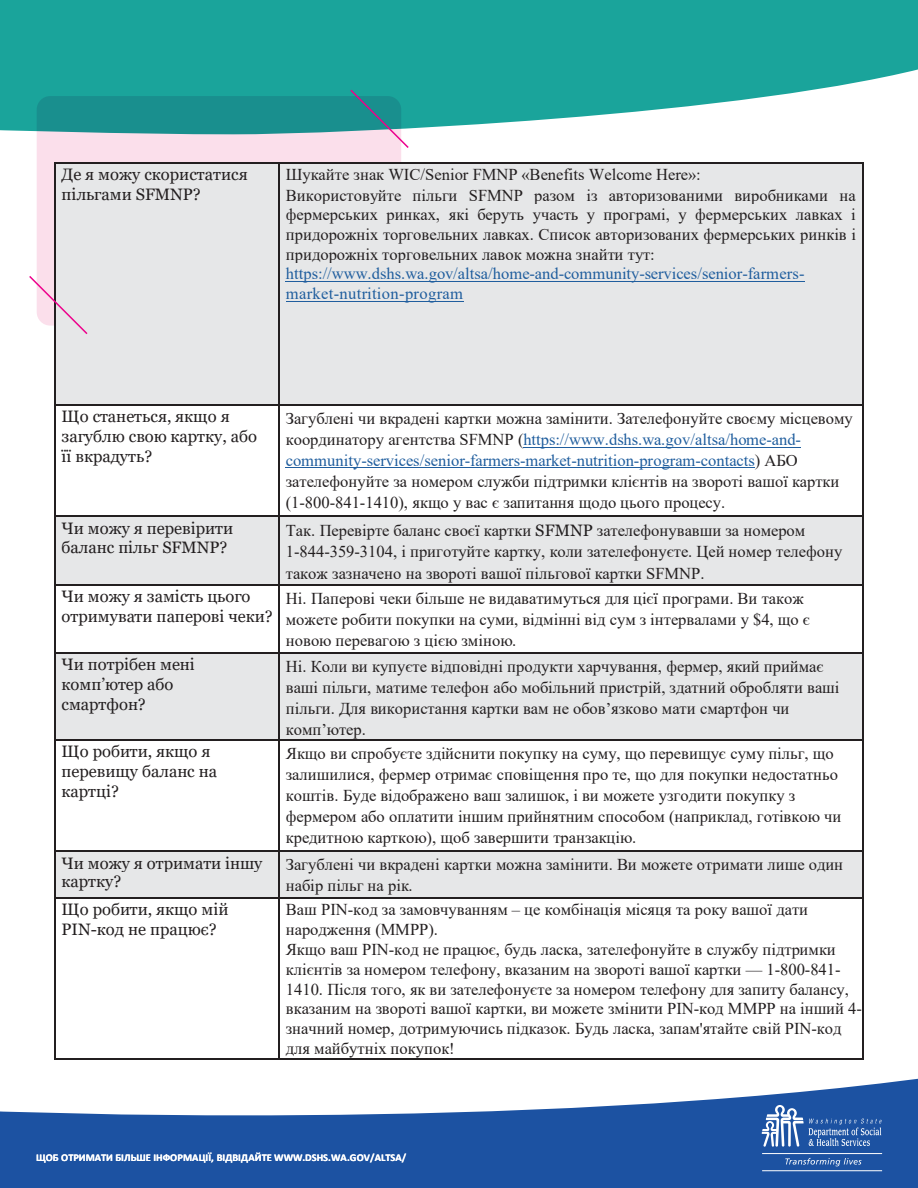
<style>
.page{position:relative;width:918px;height:1188px;background:#fff}
.page>*{position:absolute;margin:0;border:0;box-sizing:border-box;transform-origin:0 0}
.t1{font:16.5px/19.8px "Times New Roman";color:#231f20}
.t2{font:16.5px/20px "Georgia";color:#231f20}
.t3{font:700 10.5px "Calibri";color:#fff}
.s1{color:#205e9e}
.s2{font-family:"Georgia"}
</style>
<div class="page">
<svg style="left:0;top:0;width:918px;height:132px;fill:#1aa49b"></svg>
<svg style="left:0;top:1078px;width:918px;height:110px;fill:#1c52a2"></svg>
<svg style="left:762px;top:1105px;width:120px;height:42px"></svg>
<hr style="left:762px;top:1153px;width:120px;height:1px;background:#fff">
<hr style="left:762px;top:1170px;width:120px;height:1px;background:#fff">
<svg style="left:785px;top:1158px;width:77px;height:8px"></svg>
<svg style="left:37px;top:96px;width:364px;height:230px"></svg>
<div style="left:55px;top:163px;width:223px;height:241px;background:#e6e7e8"></div>
<div style="left:280px;top:163px;width:583px;height:241px;background:#e6e7e8"></div>
<hr style="left:286px;top:281px;width:519px;height:1px;background:#205e9e">
<hr style="left:286px;top:301px;width:178px;height:1px;background:#205e9e">
<hr style="left:55px;top:162px;width:223px;height:1px;background:#231f20">
<hr style="left:280px;top:162px;width:583px;height:1px;background:#231f20">
<hr style="left:54px;top:163px;width:1px;height:241px;background:#231f20">
<hr style="left:278px;top:163px;width:2px;height:241px;background:#231f20">
<hr style="left:863px;top:163px;width:1px;height:241px;background:#231f20">
<hr style="left:523px;top:447px;width:278px;height:1px;background:#205e9e">
<hr style="left:286px;top:468px;width:469px;height:1px;background:#205e9e">
<hr style="left:55px;top:404px;width:223px;height:1px;background:#231f20">
<hr style="left:280px;top:404px;width:583px;height:1px;background:#231f20">
<hr style="left:54px;top:405px;width:1px;height:111px;background:#231f20">
<hr style="left:278px;top:405px;width:2px;height:111px;background:#231f20">
<hr style="left:863px;top:405px;width:1px;height:111px;background:#231f20">
<div style="left:55px;top:517px;width:223px;height:67px;background:#e6e7e8"></div>
<div style="left:280px;top:517px;width:583px;height:23px;background:#e6e7e8"></div>
<div style="left:280px;top:540px;width:583px;height:22px;background:#e6e7e8"></div>
<div style="left:280px;top:562px;width:583px;height:21px;background:#e6e7e8"></div>
<hr style="left:55px;top:516px;width:223px;height:1px;background:#231f20">
<hr style="left:280px;top:516px;width:583px;height:1px;background:#231f20">
<hr style="left:54px;top:517px;width:1px;height:67px;background:#231f20">
<hr style="left:278px;top:517px;width:2px;height:67px;background:#231f20">
<hr style="left:863px;top:517px;width:1px;height:67px;background:#231f20">
<hr style="left:55px;top:584px;width:223px;height:2px;background:#231f20">
<hr style="left:280px;top:584px;width:583px;height:2px;background:#231f20">
<hr style="left:54px;top:586px;width:1px;height:66px;background:#231f20">
<hr style="left:278px;top:586px;width:2px;height:66px;background:#231f20">
<hr style="left:863px;top:586px;width:1px;height:66px;background:#231f20">
<div style="left:55px;top:654px;width:223px;height:85px;background:#e6e7e8"></div>
<div style="left:280px;top:654px;width:583px;height:22px;background:#e6e7e8"></div>
<div style="left:280px;top:676px;width:583px;height:21px;background:#e6e7e8"></div>
<div style="left:280px;top:697px;width:583px;height:21px;background:#e6e7e8"></div>
<div style="left:280px;top:718px;width:583px;height:21px;background:#e6e7e8"></div>
<hr style="left:55px;top:652px;width:223px;height:2px;background:#231f20">
<hr style="left:280px;top:652px;width:583px;height:2px;background:#231f20">
<hr style="left:54px;top:654px;width:1px;height:85px;background:#231f20">
<hr style="left:278px;top:654px;width:2px;height:85px;background:#231f20">
<hr style="left:863px;top:654px;width:1px;height:85px;background:#231f20">
<hr style="left:55px;top:739px;width:223px;height:2px;background:#231f20">
<hr style="left:280px;top:739px;width:583px;height:2px;background:#231f20">
<hr style="left:54px;top:741px;width:1px;height:110px;background:#231f20">
<hr style="left:278px;top:741px;width:2px;height:110px;background:#231f20">
<hr style="left:863px;top:741px;width:1px;height:110px;background:#231f20">
<div style="left:55px;top:852px;width:223px;height:45px;background:#e6e7e8"></div>
<div style="left:280px;top:852px;width:583px;height:45px;background:#e6e7e8"></div>
<hr style="left:55px;top:851px;width:223px;height:1px;background:#231f20">
<hr style="left:280px;top:851px;width:583px;height:1px;background:#231f20">
<hr style="left:54px;top:852px;width:1px;height:45px;background:#231f20">
<hr style="left:278px;top:852px;width:2px;height:45px;background:#231f20">
<hr style="left:863px;top:852px;width:1px;height:45px;background:#231f20">
<hr style="left:55px;top:897px;width:223px;height:2px;background:#231f20">
<hr style="left:280px;top:897px;width:583px;height:2px;background:#231f20">
<hr style="left:54px;top:899px;width:1px;height:159px;background:#231f20">
<hr style="left:55px;top:1058px;width:223px;height:1px;background:#231f20">
<hr style="left:278px;top:899px;width:2px;height:159px;background:#231f20">
<hr style="left:280px;top:1058px;width:583px;height:1px;background:#231f20">
<hr style="left:863px;top:899px;width:1px;height:159px;background:#231f20">
<svg style="left:349px;top:88px;width:61px;height:62px"></svg>
<svg style="left:29px;top:274px;width:59px;height:62px"></svg>
<p class="t2" style="left:62px;top:165px;width:188px">Де я можу скористатися пільгами SFMNP?</p>
<p class="t1" style="left:286px;top:164px;width:572px">Шукайте знак WIC/Senior FMNP «Benefits Welcome Here»:<br>Використовуйте пільги SFMNP разом із авторизованими виробниками на фермерських ринках, які беруть участь у програмі, у фермерських лавках і придорожніх торговельних лавках. Список авторизованих фермерських ринків і придорожніх торговельних лавок можна знайти тут: <span class="s1">https://www.dshs.wa.gov/altsa/home-and-community-services/senior-farmers&shy;market-nutrition-program</span></p>
<p class="t2" style="left:62px;top:407px;width:197px">Що станеться, якщо я загублю свою картку, або її вкрадуть?</p>
<p class="t1" style="left:286px;top:408px;width:569px;line-height:21px">Загублені чи вкрадені картки можна замінити. Зателефонуйте своєму місцевому координатору агентства SFMNP (<span class="s1">https://www.dshs.wa.gov/altsa/home-and&shy;community-services/senior-farmers-market-nutrition-program-contacts</span>) АБО зателефонуйте за номером служби підтримки клієнтів на звороті вашої картки (1-800-841-1410), якщо у вас є запитання щодо цього процесу.</p>
<p class="t2" style="left:62px;top:518px;width:173px">Чи можу я перевірити баланс пільг SFMNP?</p>
<p class="t1" style="left:286px;top:519px;width:558px;line-height:21.6px">Так. Перевірте баланс своєї картки <span class="s2">SFMNP</span> зателефонувавши за номером<br>1-844-359-3104, і приготуйте картку, коли зателефонуєте. Цей номер телефону також зазначено на звороті вашої пільгової картки SFMNP.</p>
<p class="t2" style="left:62px;top:587px;width:213px">Чи можу я замість цього отримувати паперові чеки?</p>
<p class="t1" style="left:286px;top:588px;width:526px;line-height:21px">Ні. Паперові чеки більше не видаватимуться для цієї програми. Ви також можете робити покупки на суми, відмінні від сум з інтервалами у $4, що є новою перевагою з цією зміною.</p>
<p class="t2" style="left:62px;top:655px;width:135px">Чи потрібен мені комп’ютер або смартфон?</p>
<p class="t1" style="left:286px;top:656px;width:555px;line-height:21px">Ні. Коли ви купуєте відповідні продукти харчування, фермер, який приймає ваші пільги, матиме телефон або мобільний пристрій, здатний обробляти ваші пільги. Для використання картки вам не обов’язково мати смартфон чи комп’ютер.</p>
<p class="t2" style="left:62px;top:742px;width:157px">Що робити, якщо я перевищу баланс на картці?</p>
<p class="t1" style="left:286px;top:743px;width:557px;line-height:21px">Якщо ви спробуєте здійснити покупку на суму, що перевищує суму пільг, що залишилися, фермер отримає сповіщення про те, що для покупки недостатньо коштів. Буде відображено ваш залишок, і ви можете узгодити покупку з фермером або оплатити іншим прийнятним способом (наприклад, готівкою чи кредитною карткою), щоб завершити транзакцію.</p>
<p class="t2" style="left:62px;top:854px;width:202px;line-height:18.8px">Чи можу я отримати іншу картку?</p>
<p class="t1" style="left:286px;top:854px;width:559px;line-height:20.9px">Загублені чи вкрадені картки можна замінити. Ви можете отримати лише один набір пільг на рік.</p>
<p class="t2" style="left:62px;top:900px;width:169px">Що робити, якщо мій<br>PIN-код не працює?</p>
<p class="t1" style="left:286px;top:900px;width:578px">Ваш PIN-код за замовчуванням – це комбінація місяця та року вашої дати народження (ММРР).<br>Якщо ваш PIN-код не працює, будь ласка, зателефонуйте в службу підтримки клієнтів за номером телефону, вказаним на звороті вашої картки — 1-800-841- 1410. Після того, як ви зателефонуєте за номером телефону для запиту балансу, вказаним на звороті вашої картки, ви можете змінити PIN-код ММРР на інший 4- значний номер, дотримуючись підказок. Будь ласка, запам'ятайте свій PIN-код для майбутніх покупок!</p>
<p class="t3" style="left:36px;top:1150px;width:372px">ЩОБ ОТРИМАТИ БІЛЬШЕ ІНФОРМАЦІЇ, ВІДВІДАЙТЕ WWW.DSHS.WA.GOV/ALTSA/</p>
</div>
